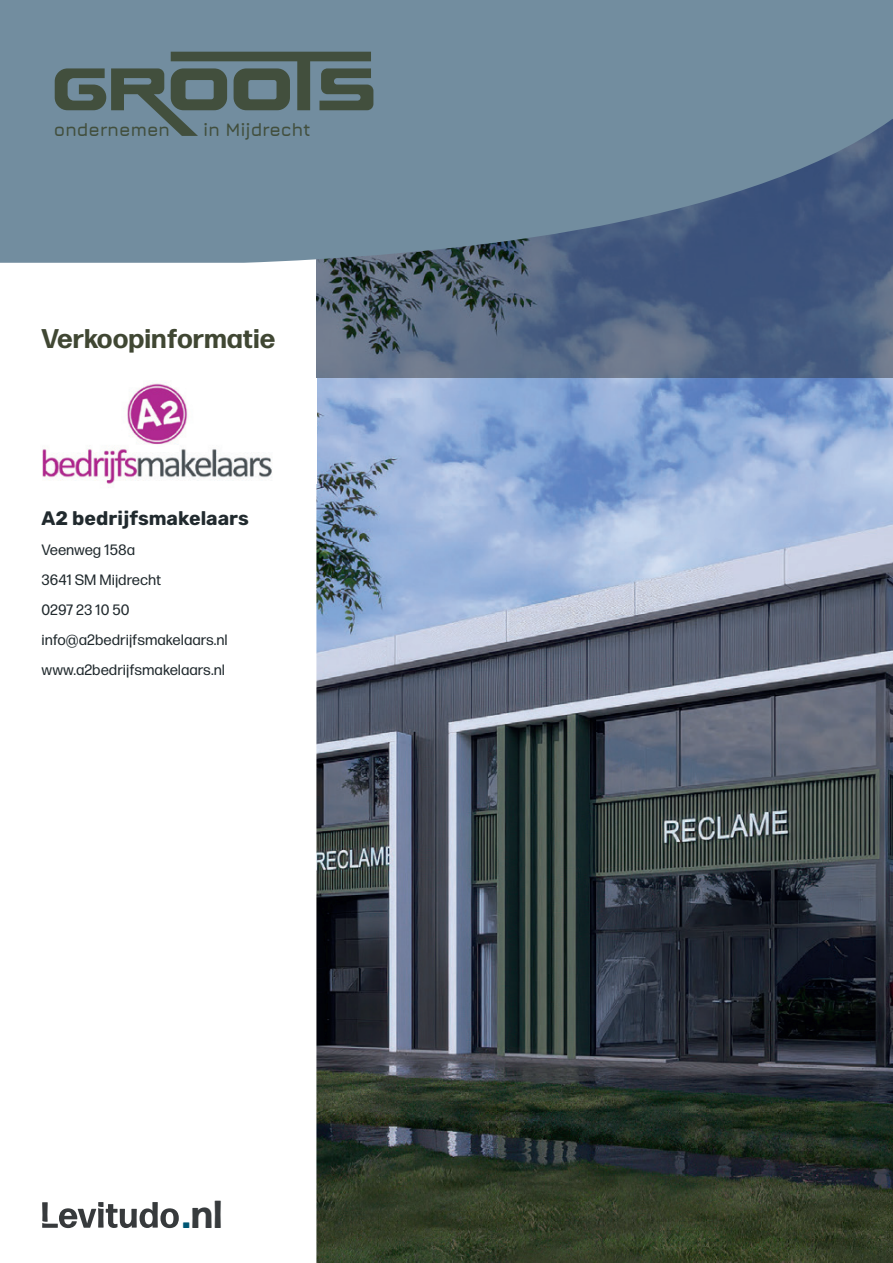
<style>
.page{position:relative;width:893px;height:1263px;background:#fff}
.page>*{position:absolute;margin:0;border:0;box-sizing:border-box;transform-origin:0 0}
.t1{font:700 39px "Forma DJR Micro";color:#373b3d}
.t2{font:700 27px "Forma DJR Micro";color:#404733}
.t3{font:700 19.5px "Rubik";color:#212a2e}
.t4{font:300 18.45px "Jura";letter-spacing:-.01em;color:#424f3d}
.t5{font:15px/30px "Forma DJR Micro";color:#212a2e}
.s1{color:#005774}
</style>
<div class="page">
<img style="left:316px;top:378px;width:577px;height:885px">
<img style="left:316px;top:263px;width:577px;height:115px">
<svg style="left:0;top:0;width:893px;height:263px;background:#6b859a"></svg>
<svg style="left:42px;top:1202px;width:137px;height:26px"></svg>
<img style="left:42px;top:382px;width:230px;height:106px">
<svg style="left:55px;top:52px;width:318px;height:84px;background:#5e7376"></svg>
<p class="t4" style="left:54px;top:116px;width:118px">ondernemen</p>
<p class="t4" style="left:203px;top:116px;width:109px">in Mijdrecht</p>
<h2 class="t2" style="left:41px;top:321px;width:235px">Verkoopinformatie</h2>
<h3 class="t3" style="left:41px;top:507px;width:209px">A2 bedrijfsmakelaars</h3>
<p class="t5" style="left:41px;top:534px;width:188px">Veenweg 158a<br>3641 SM Mijdrecht<br>0297 23 10 50 info@a2bedrijfsmakelaars.nl www.a2bedrijfsmakelaars.nl</p>
<h1 class="t1" style="left:182px;top:1189px;width:42px"><span class="s1">.</span>nl</h1>
</div>
